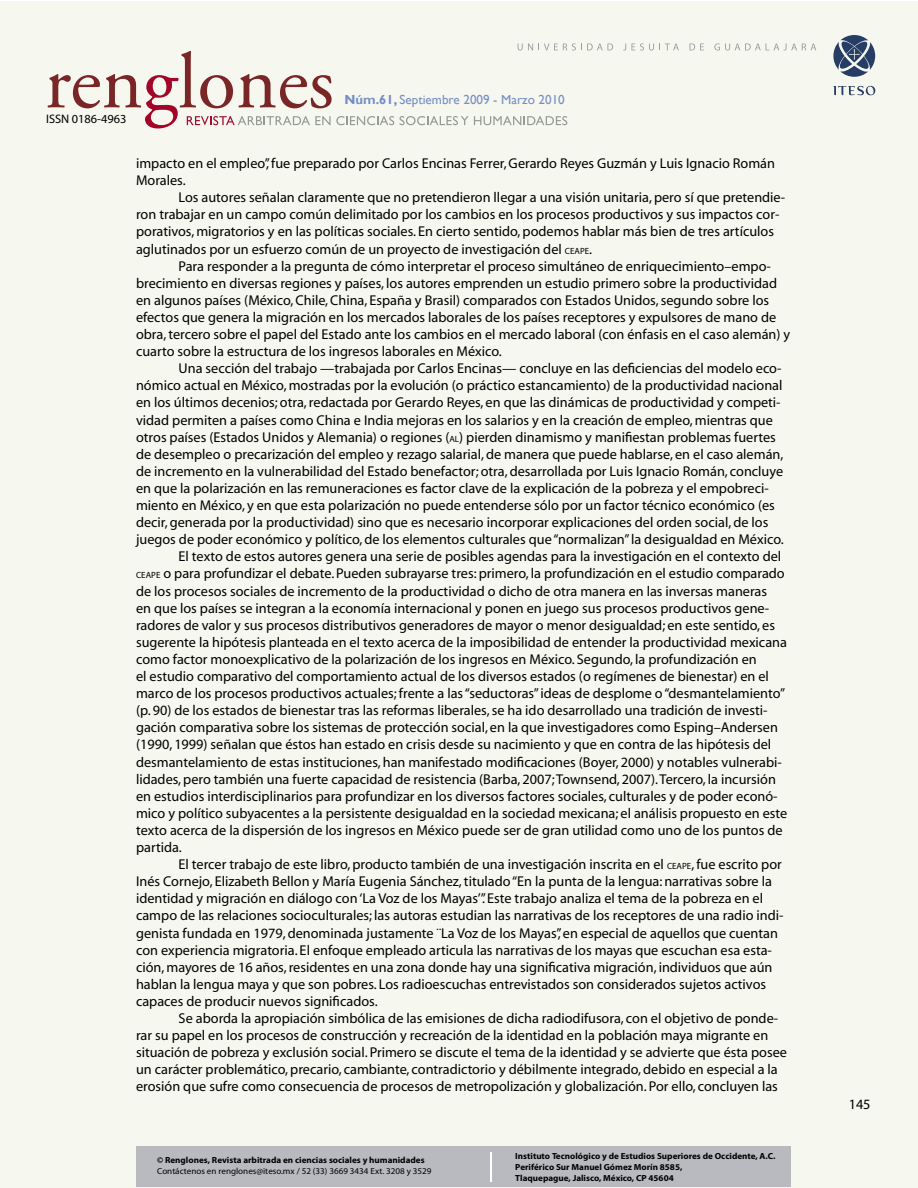
<style>
.page{position:relative;width:918px;height:1188px;background:#fff}
.page>*{position:absolute;margin:0;border:0;box-sizing:border-box;transform-origin:0 0}
.parrafo_sangria{font:14.25px/17.1px "Myriad";color:#000}
.texto_corrido{font:14.25px "Myriad";color:#000}
.t1{font:13.05px "Gill Sans";color:#758ec5}
.t2{font:12.3px "Myriad Pro";color:#000}
.t3{font:700 8.85px/10.6px "Myriad Pro";color:#000}
.t4{font:8.85px "Myriad Pro";color:#000}
.s1{font-weight:700}
.s2{font-family:"Myriad Pro";font-size:9px}
</style>
<div class="page">
<div style="left:0;top:1px;width:918px;height:1187px;background:#f6f7ee"></div>
<div style="left:136px;top:1146px;width:654px;height:41px;background:#b8babf"></div>
<hr style="left:491px;top:1152px;width:1px;height:30px;background:#fff">
<svg style="left:47px;top:51px;width:347px;height:77px"></svg>
<svg style="left:400px;top:116px;width:167px;height:9px"></svg>
<svg style="left:833px;top:86px;width:42px;height:9px"></svg>
<svg style="left:840px;top:66px;width:28px;height:11px"></svg>
<svg style="left:833px;top:42px;width:12px;height:28px"></svg>
<svg style="left:864px;top:42px;width:11px;height:28px"></svg>
<svg style="left:840px;top:35px;width:29px;height:11px"></svg>
<svg style="left:839px;top:40px;width:31px;height:30px"></svg>
<svg style="left:518px;top:43px;width:95px;height:8px"></svg>
<svg style="left:623px;top:43px;width:56px;height:8px"></svg>
<svg style="left:690px;top:43px;width:14px;height:7px"></svg>
<svg style="left:714px;top:43px;width:102px;height:8px"></svg>
<p class="t2" style="left:46px;top:112px;width:82px">ISSN 0186-4963</p>
<p class="t1" style="left:344px;top:92px;width:222px"><span class="s1">Núm.61,</span> Septiembre 2009 - Marzo 2010</p>
<p class="parrafo_sangria" style="left:136px;top:155px;width:641px">impacto en el empleo”, fue preparado por Carlos Encinas Ferrer, Gerardo Reyes Guzmán y Luis Ignacio Román<br>Morales.</p>
<p class="parrafo_sangria" style="left:136px;top:190px;width:651px;text-indent:43px">Los autores señalan claramente que no pretendieron llegar a una visión unitaria, pero sí que pretendie&shy;ron trabajar en un campo común delimitado por los cambios en los procesos productivos y sus impactos cor&shy;porativos, migratorios y en las políticas sociales. En cierto sentido, podemos hablar más bien de tres artículos aglutinados por un esfuerzo común de un proyecto de investigación del <span class="s2">CEAPE</span>.</p>
<p class="parrafo_sangria" style="left:136px;top:258px;width:656px;text-indent:43px">Para responder a la pregunta de cómo interpretar el proceso simultáneo de enriquecimiento–empo&shy;brecimiento en diversas regiones y países, los autores emprenden un estudio primero sobre la productividad en algunos países (México, Chile, China, España y Brasil) comparados con Estados Unidos, segundo sobre los efectos que genera la migración en los mercados laborales de los países receptores y expulsores de mano de obra, tercero sobre el papel del Estado ante los cambios en el mercado laboral (con énfasis en el caso alemán) y cuarto sobre la estructura de los ingresos laborales en México.</p>
<p class="parrafo_sangria" style="left:136px;top:361px;width:649px;text-indent:43px">Una sección del trabajo —trabajada por Carlos Encinas— concluye en las deficiencias del modelo eco&shy;nómico actual en México, mostradas por la evolución (o práctico estancamiento) de la productividad nacional en los últimos decenios; otra, redactada por Gerardo Reyes, en que las dinámicas de productividad y competi&shy;vidad permiten a países como China e India mejoras en los salarios y en la creación de empleo, mientras que otros países (Estados Unidos y Alemania) o regiones (<span class="s2">AL</span>) pierden dinamismo y manifiestan problemas fuertes de desempleo o precarización del empleo y rezago salarial, de manera que puede hablarse, en el caso alemán, de incremento en la vulnerabilidad del Estado benefactor; otra, desarrollada por Luis Ignacio Román, concluye en que la polarización en las remuneraciones es factor clave de la explicación de la pobreza y el empobreci&shy;miento en México, y en que esta polarización no puede entenderse sólo por un factor técnico económico (es decir, generada por la productividad) sino que es necesario incorporar explicaciones del orden social, de los juegos de poder económico y político, de los elementos culturales que “normalizan” la desigualdad en México.</p>
<p class="parrafo_sangria" style="left:136px;top:549px;width:653px;text-indent:43px">El texto de estos autores genera una serie de posibles agendas para la investigación en el contexto del <span class="s2">CEAPE</span> o para profundizar el debate. Pueden subrayarse tres: primero, la profundización en el estudio comparado de los procesos sociales de incremento de la productividad o dicho de otra manera en las inversas maneras<br>en que los países se integran a la economía internacional y ponen en juego sus procesos productivos gene&shy;radores de valor y sus procesos distributivos generadores de mayor o menor desigualdad; en este sentido, es sugerente la hipótesis planteada en el texto acerca de la imposibilidad de entender la productividad mexicana como factor monoexplicativo de la polarización de los ingresos en México. Segundo, la profundización en<br>el estudio comparativo del comportamiento actual de los diversos estados (o regímenes de bienestar) en el marco de los procesos productivos actuales; frente a las “seductoras” ideas de desplome o “desmantelamiento” (p. 90) de los estados de bienestar tras las reformas liberales, se ha ido desarrollado una tradición de investi&shy;gación comparativa sobre los sistemas de protección social, en la que investigadores como Esping–Andersen (1990, 1999) señalan que éstos han estado en crisis desde su nacimiento y que en contra de las hipótesis del desmantelamiento de estas instituciones, han manifestado modificaciones (Boyer, 2000) y notables vulnerabi&shy;lidades, pero también una fuerte capacidad de resistencia (Barba, 2007; Townsend, 2007). Tercero, la incursión en estudios interdisciplinarios para profundizar en los diversos factores sociales, culturales y de poder econó&shy;mico y político subyacentes a la persistente desigualdad en la sociedad mexicana; el análisis propuesto en este texto acerca de la dispersión de los ingresos en México puede ser de gran utilidad como uno de los puntos de partida.</p>
<p class="parrafo_sangria" style="left:136px;top:856px;width:649px;text-indent:43px">El tercer trabajo de este libro, producto también de una investigación inscrita en el <span class="s2">CEAPE</span>, fue escrito por Inés Cornejo, Elizabeth Bellon y María Eugenia Sánchez, titulado “En la punta de la lengua: narrativas sobre la identidad y migración en diálogo con ‘La Voz de los Mayas’”. Este trabajo analiza el tema de la pobreza en el campo de las relaciones socioculturales; las autoras estudian las narrativas de los receptores de una radio indi&shy;genista fundada en 1979, denominada justamente ¨La Voz de los Mayas”, en especial de aquellos que cuentan con experiencia migratoria. El enfoque empleado articula las narrativas de los mayas que escuchan esa esta&shy;ción, mayores de 16 años, residentes en una zona donde hay una significativa migración, individuos que aún hablan la lengua maya y que son pobres. Los radioescuchas entrevistados son considerados sujetos activos capaces de producir nuevos significados.</p>
<p class="parrafo_sangria" style="left:136px;top:1010px;width:652px;text-indent:43px">Se aborda la apropiación simbólica de las emisiones de dicha radiodifusora, con el objetivo de ponde&shy;rar su papel en los procesos de construcción y recreación de la identidad en la población maya migrante en situación de pobreza y exclusión social. Primero se discute el tema de la identidad y se advierte que ésta posee un carácter problemático, precario, cambiante, contradictorio y débilmente integrado, debido en especial a la erosión que sufre como consecuencia de procesos de metropolización y globalización. Por ello, concluyen las</p>
<p class="t3" style="left:157px;top:1155px;width:269px">© Renglones, Revista arbitrada en ciencias sociales y humanidades</p>
<p class="t4" style="left:157px;top:1166px;width:276px">Contáctenos en renglones@iteso.mx / 52 (33) 3669 3434 Ext. 3208 y 3529</p>
<p class="t3" style="left:515px;top:1151px;width:262px">Instituto Tecnológico y de Estudios Superiores de Occidente, A.C.<br>Periférico Sur Manuel Gómez Morín 8585,<br>Tlaquepague, Jalisco, México, CP 45604</p>
<p class="texto_corrido" style="left:849px;top:1097px;width:23px">145</p>
</div>
